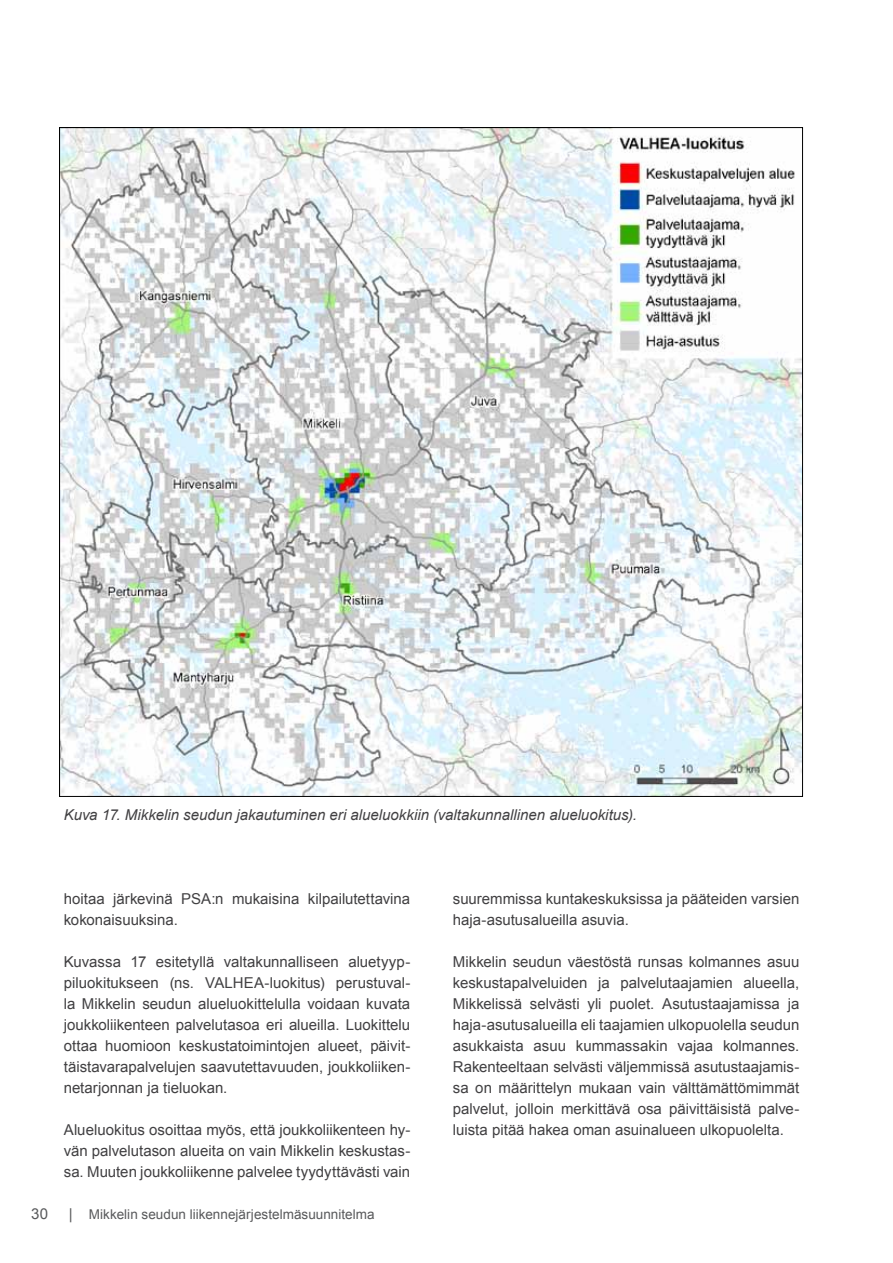
<style>
.page{position:relative;width:893px;height:1263px;background:#fff}
.page>*{position:absolute;margin:0;border:0;box-sizing:border-box;transform-origin:0 0}
.t1{font:15px/21px "Arial";color:#414042;text-align:justify}
.t2{font:italic 15px "Arial";color:#414042}
.t3{font:15px "Arial";color:#58595b}
.t4{font:13.5px "Arial";letter-spacing:.005em;color:#58595b}
.s1{font-size:15px}
</style>
<div class="page">
<img style="left:61px;top:129px;width:740px;height:666px">
<p class="t2" style="left:64px;top:805px;width:575px">Kuva 17. Mikkelin seudun jakautuminen eri alueluokkiin (valtakunnallinen alueluokitus).</p>
<p class="t1" style="left:64px;top:888px;width:348px">hoitaa järkevinä PSA:n mukaisina kilpailutettavina kokonaisuuksina.</p>
<p class="t1" style="left:64px;top:951px;width:348px">Kuvassa 17 esitetyllä valtakunnalliseen aluetyyp&shy;piluokitukseen (ns. VALHEA-luokitus) perustuval&shy;la Mikkelin seudun alueluokittelulla voidaan kuvata joukkoliikenteen palvelutasoa eri alueilla. Luokittelu ottaa huomioon keskustatoimintojen alueet, päivit&shy;täistavarapalvelujen saavutettavuuden, joukkoliiken&shy;netarjonnan ja tieluokan.</p>
<p class="t1" style="left:64px;top:1119px;width:348px">Alueluokitus osoittaa myös, että joukkoliikenteen hy&shy;vän palvelutason alueita on vain Mikkelin keskustas&shy;sa. Muuten joukkoliikenne palvelee tyydyttävästi vain</p>
<p class="t3" style="left:31px;top:1204px;width:18px">30</p>
<p class="t4" style="left:69px;top:1205px;width:307px"><span class="s1">|</span> Mikkelin seudun liikennejärjestelmäsuunnitelma</p>
<p class="t1" style="left:453px;top:888px;width:348px">suuremmissa kuntakeskuksissa ja pääteiden varsien haja-asutusalueilla asuvia.</p>
<p class="t1" style="left:453px;top:951px;width:348px">Mikkelin seudun väestöstä runsas kolmannes asuu keskustapalveluiden ja palvelutaajamien alueella, Mikkelissä selvästi yli puolet. Asutustaajamissa ja haja-asutusalueilla eli taajamien ulkopuolella seudun asukkaista asuu kummassakin vajaa kolmannes.<br>Rakenteeltaan selvästi väljemmissä asutustaajamis&shy;sa on määrittelyn mukaan vain välttämättömimmät palvelut, jolloin merkittävä osa päivittäisistä palve&shy;luista pitää hakea oman asuinalueen ulkopuolelta.</p>
</div>
